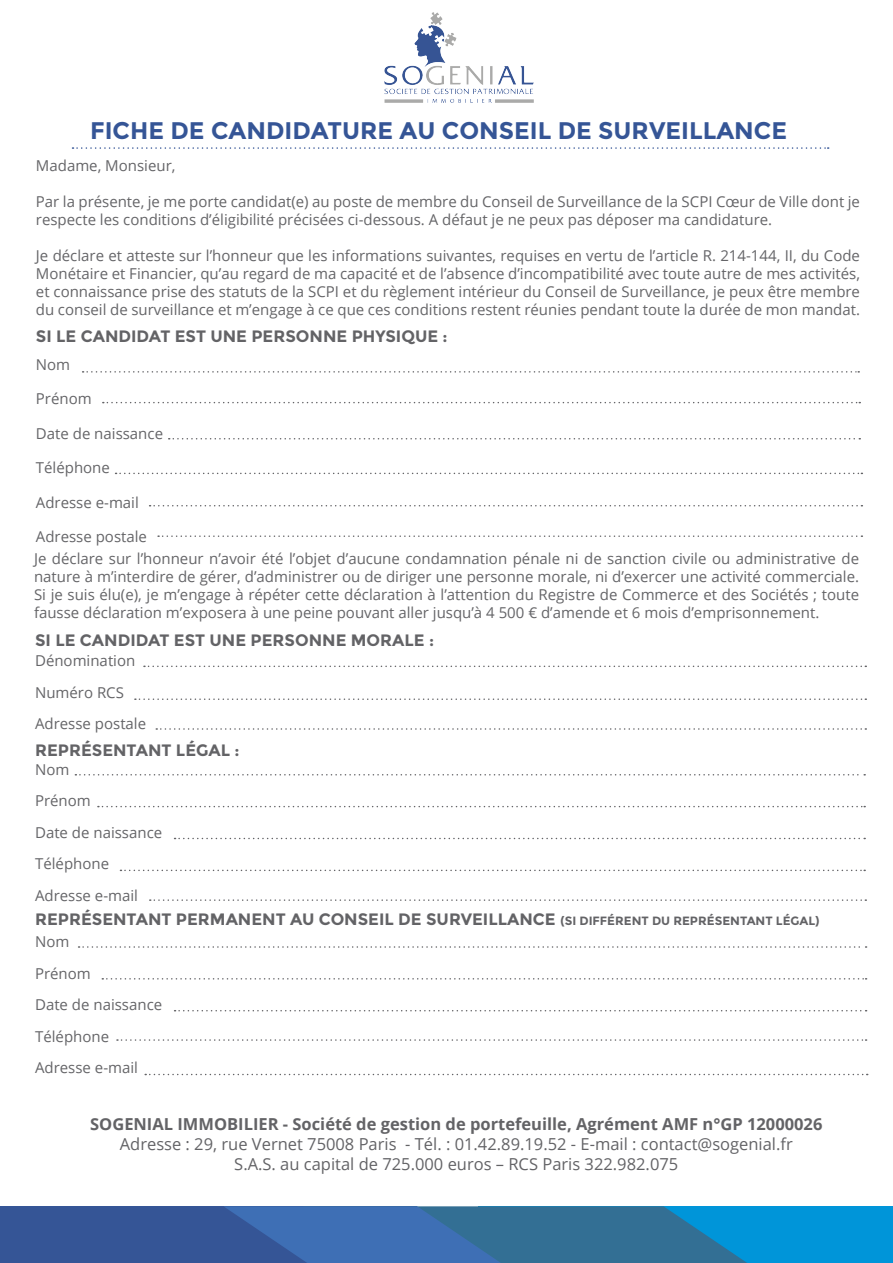
<style>
.page{position:relative;width:893px;height:1263px;background:#fff}
.page>*{position:absolute;margin:0;border:0;box-sizing:border-box;transform-origin:0 0}
.t1{font:700 24px "Montserrat";color:#355596}
.t2{font:16.5px/19.8px "Open Sans";color:#636366;text-align:center}
.t3{font:700 16.5px "Montserrat";color:#636366}
.t4{font:15px/18px "Open Sans";color:#656568;text-align:justify}
.s1{font-style:inherit}
.s2{font-size:12px}
.s3{font-weight:700}
</style>
<div class="page">
<img style="left:385px;top:13px;width:149px;height:90px">
<svg style="left:73px;top:147px;width:756px;height:2px"></svg>
<div style="left:479px;top:1206px;width:414px;height:57px;background:#0095d9"></div>
<div style="left:0;top:1206px;width:417px;height:57px;background:#355596"></div>
<svg style="left:224px;top:1206px;width:523px;height:57px"></svg>
<svg style="left:83px;top:371px;width:776px;height:2px"></svg>
<svg style="left:103px;top:402px;width:757px;height:1px"></svg>
<svg style="left:169px;top:438px;width:691px;height:1px"></svg>
<svg style="left:116px;top:473px;width:746px;height:1px"></svg>
<svg style="left:150px;top:505px;width:712px;height:1px"></svg>
<svg style="left:158px;top:535px;width:704px;height:2px"></svg>
<svg style="left:144px;top:666px;width:722px;height:1px"></svg>
<svg style="left:135px;top:698px;width:731px;height:2px"></svg>
<svg style="left:156px;top:728px;width:710px;height:2px"></svg>
<svg style="left:75px;top:774px;width:790px;height:1px"></svg>
<svg style="left:98px;top:806px;width:767px;height:1px"></svg>
<svg style="left:175px;top:838px;width:690px;height:1px"></svg>
<svg style="left:120px;top:870px;width:745px;height:1px"></svg>
<svg style="left:150px;top:899px;width:716px;height:2px"></svg>
<svg style="left:79px;top:946px;width:788px;height:2px"></svg>
<svg style="left:102px;top:978px;width:765px;height:1px"></svg>
<svg style="left:175px;top:1010px;width:692px;height:1px"></svg>
<svg style="left:117px;top:1039px;width:750px;height:2px"></svg>
<svg style="left:145px;top:1074px;width:723px;height:1px"></svg>
<p class="t1" style="left:90px;top:116px;width:698px"><span class="s1">FICHE</span> DE CANDIDATURE AU CONSEIL DE SURVEILLANCE</p>
<p class="t4" style="left:36px;top:156px;width:141px">Madame, Monsieur,</p>
<p class="t4" style="left:36px;top:192px;width:826px">Par la présente, je me porte candidat(e) au poste de membre du Conseil de Surveillance de la SCPI Cœur de Ville dont je respecte les conditions d’éligibilité précisées ci-dessous. A défaut je ne peux pas déposer ma candidature.</p>
<p class="t4" style="left:36px;top:246px;width:826px">Je déclare et atteste sur l’honneur que les informations suivantes, requises en vertu de l’article R. 214-144, II, du Code Monétaire et Financier, qu’au regard de ma capacité et de l’absence d’incompatibilité avec toute autre de mes activités, et connaissance prise des statuts de la SCPI et du règlement intérieur du Conseil de Surveillance, je peux être membre du conseil de surveillance et m’engage à ce que ces conditions restent réunies pendant toute la durée de mon mandat.</p>
<p class="t3" style="left:36px;top:327px;width:413px">SI LE CANDIDAT EST UNE PERSONNE PHYSIQUE :</p>
<p class="t4" style="left:36px;top:355px;width:36px">Nom</p>
<p class="t4" style="left:36px;top:389px;width:57px">Prénom</p>
<p class="t4" style="left:36px;top:424px;width:129px">Date de naissance</p>
<p class="t4" style="left:36px;top:458px;width:76px">Téléphone</p>
<p class="t4" style="left:36px;top:493px;width:104px">Adresse e-mail</p>
<p class="t4" style="left:36px;top:527px;width:113px">Adresse postale</p>
<p class="t4" style="left:34px;top:549px;width:827px">Je déclare sur l’honneur n’avoir été l’objet d’aucune condamnation pénale ni de sanction civile ou administrative de nature à m’interdire de gérer, d’administrer ou de diriger une personne morale, ni d’exercer une activité commerciale.<br>Si je suis élu(e), je m’engage à répéter cette déclaration à l’attention du Registre de Commerce et des Sociétés ; toute fausse déclaration m’exposera à une peine pouvant aller jusqu’à 4 500 € d’amende et 6 mois d’emprisonnement.</p>
<p class="t3" style="left:35px;top:631px;width:401px">SI LE CANDIDAT EST UNE PERSONNE MORALE :</p>
<p class="t4" style="left:35px;top:651px;width:102px">Dénomination</p>
<p class="t4" style="left:35px;top:683px;width:90px">Numéro RCS</p>
<p class="t4" style="left:35px;top:714px;width:113px">Adresse postale</p>
<p class="t3" style="left:35px;top:740px;width:206px">REPRÉSENTANT LÉGAL :</p>
<p class="t4" style="left:35px;top:760px;width:36px">Nom</p>
<p class="t4" style="left:35px;top:791px;width:57px">Prénom</p>
<p class="t4" style="left:35px;top:823px;width:129px">Date de naissance</p>
<p class="t4" style="left:35px;top:854px;width:76px">Téléphone</p>
<p class="t4" style="left:35px;top:886px;width:104px">Adresse e-mail</p>
<p class="t3" style="left:35px;top:910px;width:786px">REPRÉSENTANT PERMANENT AU CONSEIL DE SURVEILLANCE <span class="s2">(SI DIFFÉRENT DU REPRÉSENTANT LÉGAL)</span></p>
<p class="t4" style="left:35px;top:932px;width:36px">Nom</p>
<p class="t4" style="left:35px;top:964px;width:57px">Prénom</p>
<p class="t4" style="left:35px;top:995px;width:129px">Date de naissance</p>
<p class="t4" style="left:35px;top:1027px;width:76px">Téléphone</p>
<p class="t4" style="left:35px;top:1058px;width:104px">Adresse e-mail</p>
<p class="t2" style="left:90px;top:1114px;width:734px"><span class="s3">SOGENIAL IMMOBILIER - Société de gestion de portefeuille, Agrément AMF n°GP 12000026<br></span>Adresse : 29, rue Vernet 75008 Paris - Tél. : 01.42.89.19.52 - E-mail : contact@sogenial.fr<br>S.A.S. au capital de 725.000 euros – RCS Paris 322.982.075</p>
</div>
